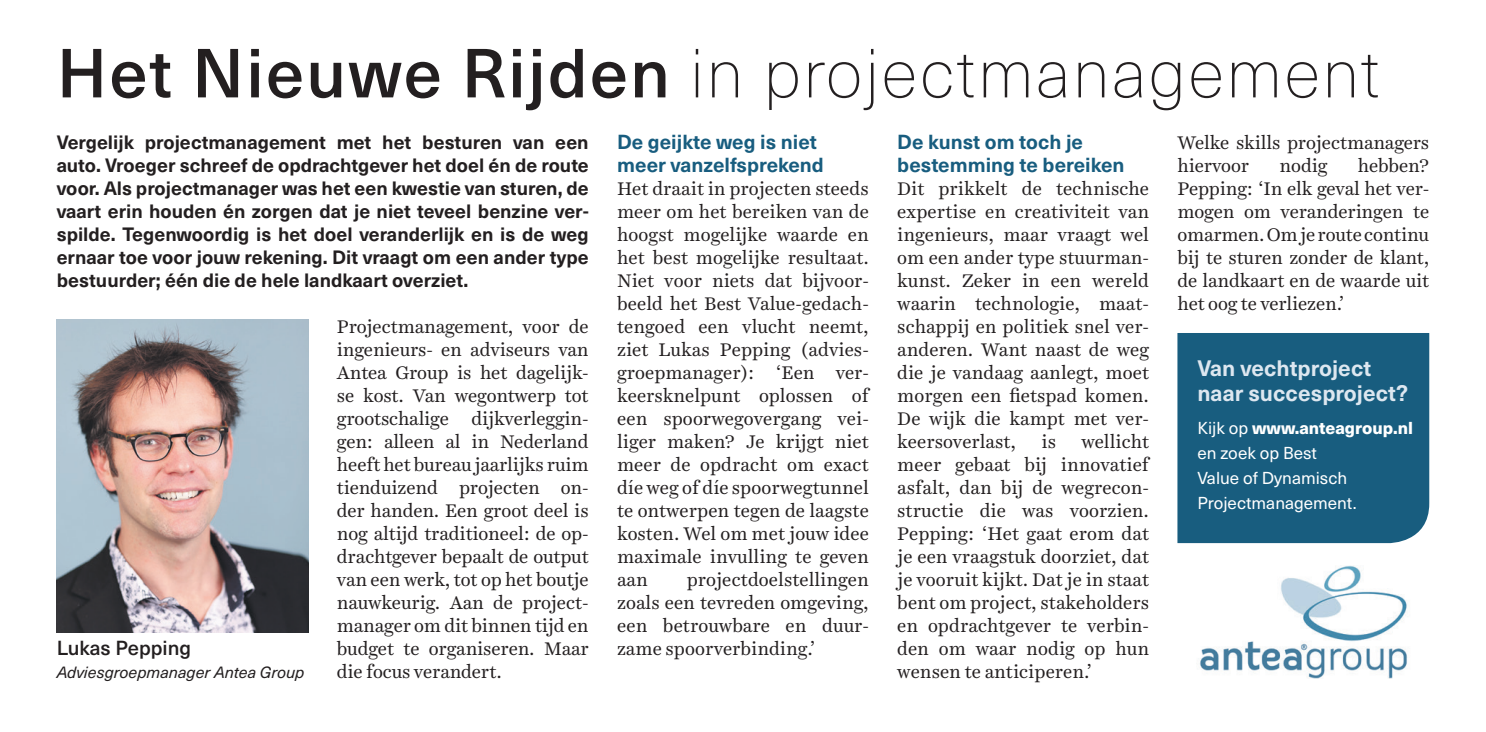
<style>
.page{position:relative;width:1486px;height:732px;background:#fff}
.page>*{position:absolute;margin:0;border:0;box-sizing:border-box;transform-origin:0 0}
.t1{font:100 68px "Neue Haas Unica Pro";letter-spacing:.03em;color:#231f20}
.t2{font:700 22px/25px "Neue Haas Unica Pro";color:#dde7f0}
.t3{font:700 20px/23px "Neue Haas Unica Pro";color:#185d7f}
.t4{font:500 20px "Neue Haas Unica Pro";color:#231f20}
.t5{font:700 19px/23px "Neue Haas Unica Pro";color:#231f20;text-align:justify}
.t6{font:18.4px/23px "Harriet Text";color:#231f20;text-align:justify}
.t7{font:17px/25px "Neue Haas Unica Pro";color:#fff}
.t8{font:italic 16px "Neue Haas Unica Pro";color:#231f20}
.s1{font-weight:500}
.s2{font-weight:800}
</style>
<div class="page">
<img style="left:1200px;top:565px;width:208px;height:113px">
<div style="left:1177px;top:333px;width:252px;height:210px;background:#185d7f"></div>
<img style="left:57px;top:319px;width:251px;height:313px">
<h1 class="t1" style="left:57px;top:33px;width:1324px"><span class="s1">Het Nieuwe Rijden</span> in projectmanagement</h1>
<p class="t5" style="left:57px;top:131px;width:533px">Vergelijk projectmanagement met het besturen van een auto. Vroeger schreef de opdrachtgever het doel én de route voor. Als projectmanager was het een kwestie van sturen, de vaart erin houden én zorgen dat je niet teveel benzine ver&shy;spilde. Tegenwoordig is het doel veranderlijk en is de weg ernaar toe voor jouw rekening. Dit vraagt om een ander type bestuurder; één die de hele landkaart overziet.</p>
<p class="t4" style="left:57px;top:636px;width:136px">Lukas Pepping</p>
<p class="t8" style="left:57px;top:662px;width:249px">Adviesgroepmanager Antea Group</p>
<p class="t6" style="left:337px;top:315px;width:253px">Projectmanagement, voor de ingenieurs- en adviseurs van Antea Group is het dagelijk&shy;se kost. Van wegontwerp tot grootschalige dijkverleggin&shy;gen: alleen al in Nederland heeft het bureau jaarlijks ruim tienduizend projecten on&shy;der handen. Een groot deel is nog altijd traditioneel: de op&shy;drachtgever bepaalt de output van een werk, tot op het boutje nauwkeurig. Aan de project&shy;manager om dit binnen tijd en budget te organiseren. Maar die focus verandert.</p>
<p class="t3" style="left:617px;top:130px;width:208px">De geijkte weg is niet meer vanzelfsprekend</p>
<p class="t6" style="left:617px;top:177px;width:253px">Het draait in projecten steeds meer om het bereiken van de hoogst mogelijke waarde en het best mogelijke resultaat.<br>Niet voor niets dat bijvoor&shy;beeld het Best Value-gedach&shy;tengoed een vlucht neemt, ziet Lukas Pepping (advies&shy;groepmanager): ‘Een ver&shy;keersknelpunt oplossen of een spoorwegovergang vei&shy;liger maken? Je krijgt niet meer de opdracht om exact díe weg of díe spoorwegtunnel te ontwerpen tegen de laagste kosten. Wel om met jouw idee maximale invulling te geven aan</p>
<p class="t6" style="left:617px;top:568px;width:253px;text-indent:70px">projectdoelstellingen zoals een tevreden omgeving, een betrouwbare en duur&shy;zame spoorverbinding.’</p>
<p class="t3" style="left:897px;top:130px;width:229px">De kunst om toch je bestemming te bereiken</p>
<p class="t6" style="left:897px;top:177px;width:253px">Dit prikkelt de technische expertise en creativiteit van ingenieurs, maar vraagt wel om een ander type stuurman&shy;kunst. Zeker in een wereld waarin technologie, maat&shy;schappij en politiek snel ver&shy;anderen. Want naast de weg die je vandaag aanlegt, moet morgen een fietspad komen.<br>De wijk die kampt met ver&shy;keersoverlast,</p>
<p class="t6" style="left:897px;top:430px;width:253px;text-indent:184px">wellicht meer gebaat bij innovatief asfalt, dan bij de wegrecon&shy;structie die was voorzien.<br>Pepping: ‘Het gaat erom dat je een vraagstuk doorziet, dat je vooruit kijkt. Dat je in staat bent om project, stakeholders en opdrachtgever te verbin&shy;den om waar nodig op hun wensen te anticiperen.’</p>
<p class="t6" style="left:1041px;top:430px;width:16px">is</p>
<p class="t6" style="left:1177px;top:131px;width:253px">Welke skills projectmanagers hiervoor</p>
<p class="t6" style="left:1177px;top:154px;width:253px;text-indent:180px">hebben?<br>Pepping: ‘In elk geval het ver&shy;mogen om veranderingen te omarmen. Om je route continu bij te sturen zonder de klant, de landkaart en de waarde uit het oog te verliezen.’</p>
<p class="t6" style="left:1279px;top:154px;width:49px">nodig</p>
<p class="t2" style="left:1197px;top:355px;width:212px">Van vechtproject naar succesproject?</p>
<p class="t7" style="left:1197px;top:415px;width:217px">Kijk op <span class="s2">www.anteagroup.nl </span>en zoek op Best<br>Value of Dynamisch<br>Projectmanagement.</p>
</div>
